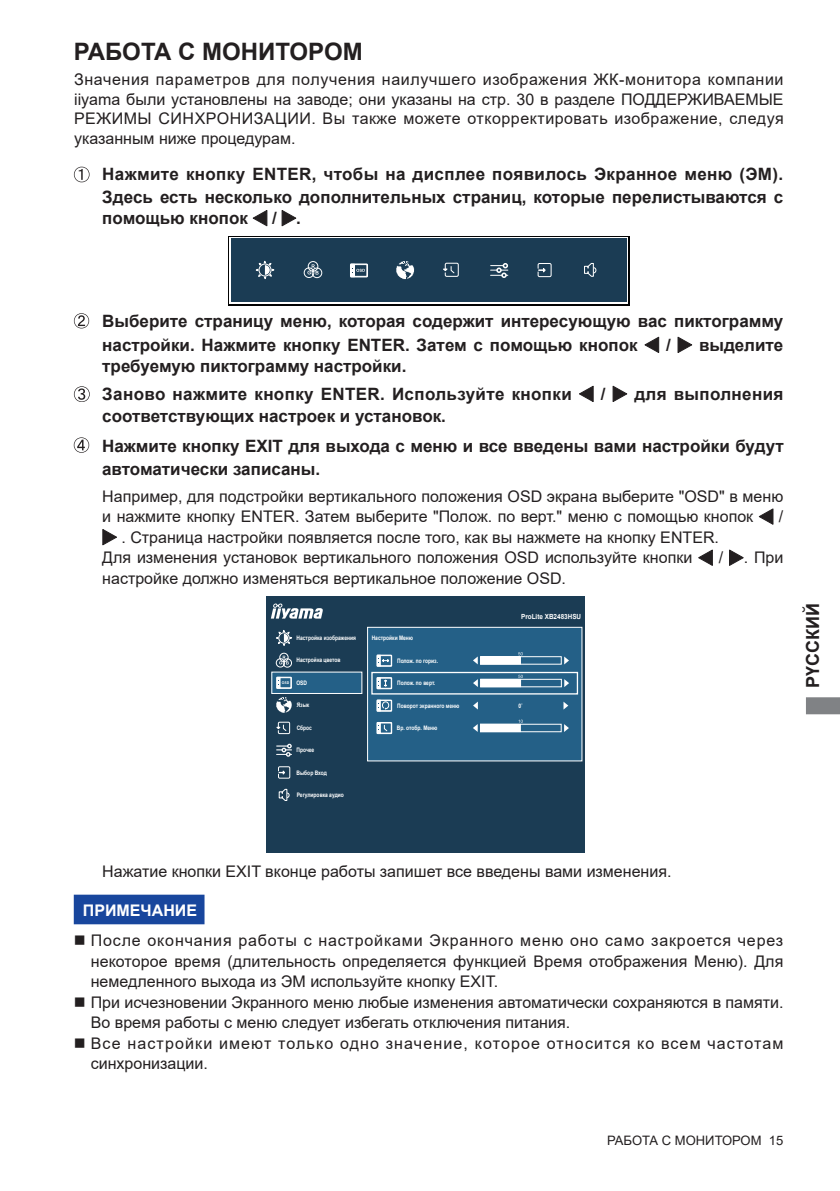
<style>
.page{position:relative;width:840px;height:1191px;background:#fff}
.page>*{position:absolute;margin:0;border:0;box-sizing:border-box;transform-origin:0 0}
.t1{font:700 24px "Arial";color:#231f20}
.t2{font:700 18px "Arial";color:#231f20}
.t3{font:700 17px/22px "Arial";color:#231f20}
.t4{font:700 17px/27.8px "Arial";letter-spacing:.02em;color:#231f20}
.t5{font:16px/20.6px "Arial";color:#231f20}
.t6{font:16px/20.6px "Arial";letter-spacing:.07em;color:#231f20}
.t7{font:700 16px "Arial";color:#fff}
.t8{font:13px "Arial";color:#231f20}
.t9{font:700 7px "Arial";color:#fff;scale:.9 1}
.t10{font:700 6.2px "Arial";color:#fff;scale:.8 1}
</style>
<div class="page">
<svg style="left:806px;top:697px;width:33px;height:17px"></svg>
<div style="left:74px;top:894px;width:130px;height:30px;background:#18469d;border:2px solid #18469d"></div>
<svg style="left:74px;top:167px;width:15px;height:15px"></svg>
<svg style="left:252px;top:210px;width:15px;height:16px"></svg>
<svg style="left:281px;top:210px;width:15px;height:16px"></svg>
<svg style="left:74px;top:313px;width:15px;height:15px"></svg>
<svg style="left:644px;top:337px;width:14px;height:16px"></svg>
<svg style="left:677px;top:337px;width:14px;height:16px"></svg>
<svg style="left:74px;top:386px;width:15px;height:16px"></svg>
<svg style="left:579px;top:386px;width:14px;height:16px"></svg>
<svg style="left:612px;top:386px;width:15px;height:16px"></svg>
<svg style="left:758px;top:508px;width:15px;height:17px"></svg>
<svg style="left:102px;top:529px;width:15px;height:16px"></svg>
<svg style="left:698px;top:549px;width:14px;height:17px"></svg>
<svg style="left:729px;top:549px;width:14px;height:17px"></svg>
<svg style="left:74px;top:437px;width:15px;height:16px"></svg>
<div style="left:230px;top:237px;width:397px;height:66px;background:#1b3c54"></div>
<svg style="left:255px;top:260px;width:19px;height:19px"></svg>
<div style="left:308px;top:261px;width:10px;height:10px;border:1px solid #fff;border-radius:50%"></div>
<div style="left:304px;top:268px;width:10px;height:10px;border:1px solid #fff;border-radius:50%"></div>
<div style="left:312px;top:268px;width:10px;height:10px;border:1px solid #fff;border-radius:50%"></div>
<svg style="left:307px;top:264px;width:11px;height:10px"></svg>
<div style="left:537px;top:263px;width:14px;height:14px;border:1px solid #fff"></div>
<svg style="left:538px;top:268px;width:7px;height:4px"></svg>
<svg style="left:584px;top:262px;width:12px;height:15px"></svg>
<svg style="left:396px;top:261px;width:18px;height:18px"></svg>
<div style="left:444px;top:263px;width:14px;height:14px;border:1px solid #fff"></div>
<svg style="left:443px;top:265px;width:12px;height:9px"></svg>
<div style="left:350px;top:263px;width:18px;height:14px;border:1px solid #fff"></div>
<div style="left:350px;top:264px;width:4px;height:13px;border:1px solid #fff"></div>
<svg style="left:351px;top:264px;width:13px;height:13px"></svg>
<svg style="left:490px;top:263px;width:18px;height:15px"></svg>
<div style="left:266px;top:596px;width:318px;height:257px;background:#1b3c54"></div>
<div style="left:367px;top:627px;width:214px;height:134px;background:#246087"></div>
<div style="left:367px;top:627px;width:215px;height:134px;border:1px solid #fff"></div>
<svg style="left:271px;top:603px;width:51px;height:15px"></svg>
<div style="left:480px;top:657px;width:40px;height:7px;background:#fff"></div>
<div style="left:480px;top:656px;width:81px;height:8px;border:1px solid #fff"></div>
<svg style="left:473px;top:657px;width:4px;height:7px"></svg>
<svg style="left:564px;top:656px;width:4px;height:8px"></svg>
<svg style="left:518px;top:652px;width:4px;height:3px"></svg>
<div style="left:480px;top:724px;width:40px;height:7px;background:#fff"></div>
<div style="left:480px;top:724px;width:81px;height:8px;border:1px solid #fff"></div>
<svg style="left:473px;top:724px;width:4px;height:8px"></svg>
<svg style="left:564px;top:724px;width:4px;height:8px"></svg>
<svg style="left:518px;top:719px;width:4px;height:4px"></svg>
<div style="left:376px;top:654px;width:16px;height:13px;border:1px solid #fff"></div>
<svg style="left:377px;top:655px;width:11px;height:11px"></svg>
<div style="left:376px;top:699px;width:16px;height:12px;border:1px solid #fff"></div>
<svg style="left:377px;top:700px;width:12px;height:11px"></svg>
<div style="left:376px;top:722px;width:16px;height:12px;border:1px solid #fff"></div>
<svg style="left:377px;top:722px;width:10px;height:11px"></svg>
<div style="left:272px;top:672px;width:89px;height:21px;background:#246087"></div>
<div style="left:271px;top:671px;width:91px;height:23px;border:1px solid #fff"></div>
<svg style="left:276px;top:630px;width:16px;height:16px"></svg>
<svg style="left:276px;top:743px;width:15px;height:13px"></svg>
<div style="left:279px;top:653px;width:9px;height:9px;border:1px solid #fff;border-radius:50%"></div>
<div style="left:276px;top:658px;width:9px;height:9px;border:1px solid #fff;border-radius:50%"></div>
<div style="left:283px;top:658px;width:8px;height:9px;border:1px solid #fff;border-radius:50%"></div>
<svg style="left:279px;top:655px;width:9px;height:9px"></svg>
<div style="left:276px;top:676px;width:16px;height:13px;border:1px solid #fff"></div>
<svg style="left:277px;top:677px;width:12px;height:11px"></svg>
<svg style="left:276px;top:697px;width:15px;height:16px"></svg>
<div style="left:278px;top:722px;width:12px;height:12px;border:1px solid #fff"></div>
<svg style="left:276px;top:724px;width:11px;height:8px"></svg>
<div style="left:278px;top:766px;width:12px;height:12px;border:1px solid #fff"></div>
<svg style="left:279px;top:770px;width:6px;height:4px"></svg>
<svg style="left:278px;top:788px;width:12px;height:13px"></svg>
<svg style="left:473px;top:702px;width:4px;height:7px"></svg>
<svg style="left:563px;top:701px;width:5px;height:8px"></svg>
<div style="left:371px;top:672px;width:206px;height:22px;border:1px solid #fff"></div>
<div style="left:480px;top:679px;width:40px;height:7px;background:#fff"></div>
<div style="left:480px;top:679px;width:81px;height:8px;border:1px solid #fff"></div>
<svg style="left:473px;top:680px;width:4px;height:7px"></svg>
<svg style="left:564px;top:679px;width:4px;height:8px"></svg>
<svg style="left:518px;top:675px;width:4px;height:3px"></svg>
<div style="left:376px;top:677px;width:16px;height:12px;border:1px solid #fff"></div>
<svg style="left:377px;top:677px;width:10px;height:11px"></svg>
<h1 class="t1" style="left:74px;top:35px;width:290px">РАБОТА С МОНИТОРОМ</h1>
<p class="t5" style="left:74px;top:69px;width:710px;line-height:19.8px;text-align:justify">Значения параметров для получения наилучшего изображения ЖК-монитора компании iiyama были установлены на заводе; они указаны на стр. 30 в разделе ПОДДЕРЖИВАЕМЫЕ РЕЖИМЫ СИНХРОНИЗАЦИИ. Вы также можете откорректировать изображение, следуя указанным ниже процедурам.</p>
<p class="t3" style="left:102px;top:163px;width:682px;text-align:justify">Нажмите кнопку ENTER, чтобы на дисплее появилось Экранное меню (ЭМ).<br>Здесь есть несколько дополнительных страниц, которые перелистываются с помощью кнопок</p>
<p class="t3" style="left:272px;top:207px;width:30px">/ .</p>
<p class="t3" style="left:102px;top:309px;width:682px;line-height:24px">Выберите страницу меню, которая содержит интересующую вас пиктограмму настройки. Нажмите кнопку ENTER. Затем с помощью кнопок</p>
<p class="t3" style="left:665px;top:334px;width:6px">/</p>
<p class="t3" style="left:698px;top:334px;width:86px">выделите</p>
<p class="t4" style="left:102px;top:352px;width:471px">требуемую пиктограмму настройки.<br>Заново нажмите кнопку ENTER. Используйте кнопки</p>
<p class="t3" style="left:102px;top:405px;width:345px">соответствующих настроек и установок.</p>
<p class="t3" style="left:600px;top:383px;width:6px">/</p>
<p class="t4" style="left:634px;top:380px;width:150px">для выполнения</p>
<p class="t3" style="left:102px;top:434px;width:682px;line-height:23.2px">Нажмите кнопку EXIT для выхода с меню и все введены вами настройки будут автоматически записаны.</p>
<p class="t5" style="left:102px;top:485px;width:682px">Например, для подстройки вертикального положения OSD экрана выберите "OSD" в меню и нажмите кнопку ENTER. Затем выберите "Полож. по верт." меню с помощью кнопок</p>
<p class="t5" style="left:778px;top:506px;width:6px">/</p>
<p class="t5" style="left:102px;top:527px;width:618px;text-indent:19px">. Страница настройки появляется после того, как вы нажмете на кнопку ENTER.<br>Для изменения установок вертикального положения OSD используйте кнопки</p>
<p class="t5" style="left:718px;top:547px;width:6px">/</p>
<p class="t5" style="left:743px;top:547px;width:41px">. При</p>
<p class="t5" style="left:102px;top:568px;width:465px">настройке должно изменяться вертикальное положение OSD.</p>
<p class="t10" style="left:296px;top:633px;width:76px">Настройка изображения</p>
<p class="t10" style="left:296px;top:656px;width:57px">Настройка цветов</p>
<p class="t10" style="left:296px;top:678px;width:15px">OSD</p>
<p class="t10" style="left:296px;top:723px;width:21px">Сброс</p>
<p class="t10" style="left:296px;top:701px;width:17px">Язык</p>
<p class="t10" style="left:296px;top:745px;width:24px">Прочее</p>
<p class="t10" style="left:296px;top:768px;width:40px">Выбор Вход</p>
<p class="t10" style="left:296px;top:790px;width:60px">Регулировка аудио</p>
<p class="t10" style="left:371px;top:634px;width:53px">Настройки Меню</p>
<p class="t10" style="left:397px;top:656px;width:53px">Полож. по гориз.</p>
<p class="t10" style="left:397px;top:679px;width:49px">Полож. по верт.</p>
<p class="t10" style="left:397px;top:701px;width:79px">Поворот экранного меню</p>
<p class="t10" style="left:397px;top:724px;width:52px">Вр. отобр. Меню</p>
<p class="t9" style="left:521px;top:611px;width:68px">ProLite XB2483HSU</p>
<p class="t10" style="left:518px;top:701px;width:7px">0˚</p>
<p class="t2" style="left:799px;top:688px;width:86px;rotate:-90deg">РҮССКИЙ</p>
<p class="t5" style="left:102px;top:860px;width:570px">Нажатие кнопки EXIT вконце работы запишет все введены вами изменения.</p>
<p class="t7" style="left:83px;top:899px;width:116px">ПРИМЕЧАНИЕ</p>
<p class="t5" style="left:91px;top:930px;width:693px;text-align:justify;text-indent:-17px">■ После окончания работы с настройками Экранного меню оно само закроется через некоторое время (длительность определяется функцией Время отображения Меню). Для немедленного выхода из ЭМ используйте кнопку EXIT.</p>
<p class="t5" style="left:91px;top:991px;width:693px;text-indent:-17px">■ При исчезновении Экранного меню любые изменения автоматически сохраняются в памяти.<br>Во время работы с меню следует избегать отключения питания.</p>
<p class="t6" style="left:91px;top:1032px;width:693px;text-indent:-17px">■ Все настройки имеют только одно значение, которое относится ко всем частотам синхронизации.</p>
<p class="t8" style="left:606px;top:1131px;width:177px">РАБОТА С МОНИТОРОМ 15</p>
</div>
